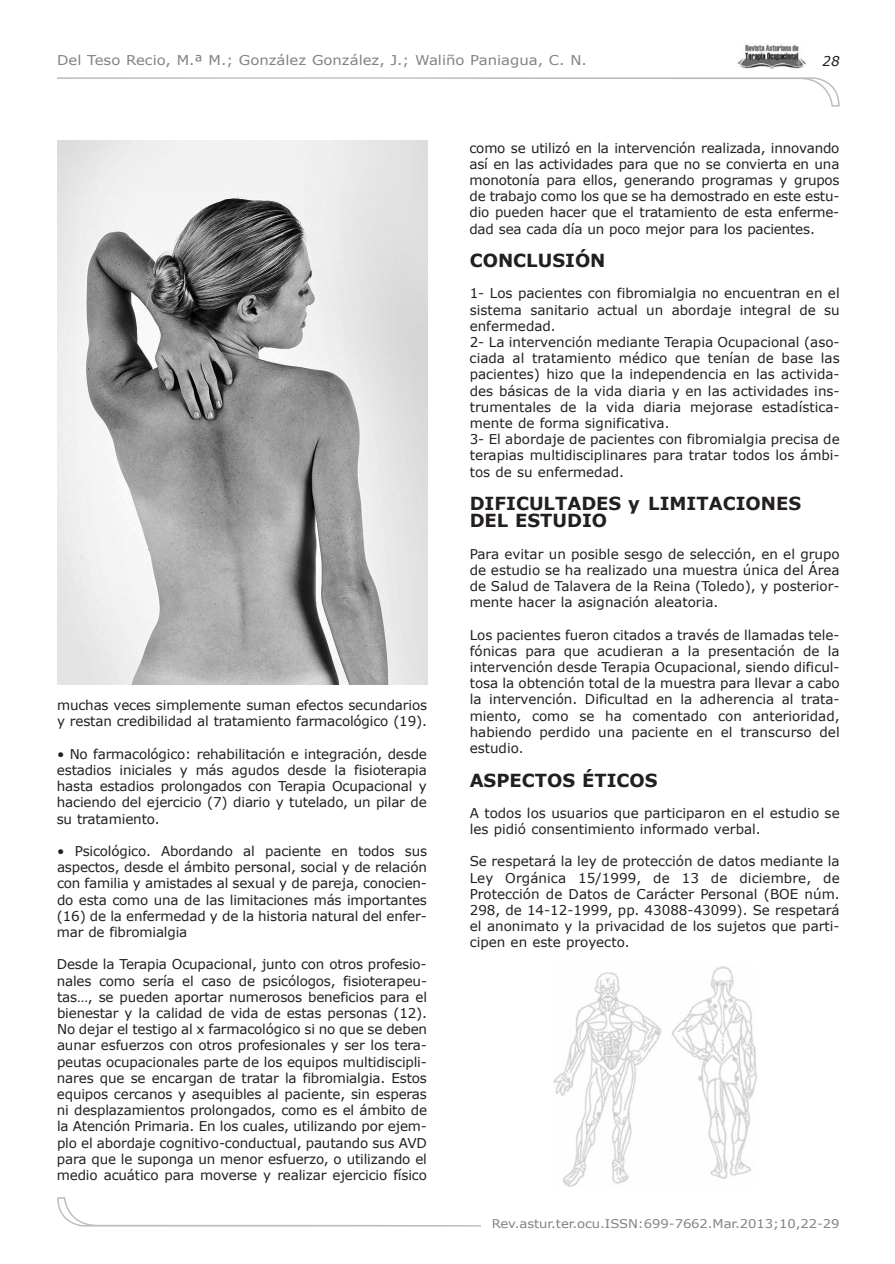
<style>
.page{position:relative;width:895px;height:1264px;background:#fff}
.page>*{position:absolute;margin:0;border:0;box-sizing:border-box;transform-origin:0 0}
.t1{font:700 18px/17.2px "Verdana";color:#231f20}
.t2{font:13.5px/16.2px "Verdana";color:#231f20;text-align:justify}
.t3{font:13.5px "Verdana";color:#808285;scale:1.1 1}
.t4{font:italic 13.5px "Verdana";color:#231f20}
.t5{font:12px "Verdana";letter-spacing:-.005em;color:#808285;scale:1.1 1}
</style>
<div class="page">
<svg style="left:57px;top:77px;width:782px;height:30px"></svg>
<img style="left:738px;top:44px;width:68px;height:25px">
<svg style="left:57px;top:1197px;width:424px;height:29px"></svg>
<img style="left:57px;top:141px;width:370px;height:543px">
<img style="left:553px;top:966px;width:204px;height:221px">
<p class="t3" style="left:57px;top:51px;width:483px">Del Teso Recio, M.ª M.; González González, J.; Waliño Paniagua, C. N.</p>
<p class="t4" style="left:822px;top:53px;width:19px">28</p>
<p class="t2" style="left:57px;top:697px;width:371px">muchas veces simplemente suman efectos secundarios y restan credibilidad al tratamiento farmacológico (19).</p>
<p class="t2" style="left:57px;top:745px;width:372px">• No farmacológico: rehabilitación e integración, desde estadios iniciales y más agudos desde la fisioterapia hasta estadios prolongados con Terapia Ocupacional y haciendo del ejercicio (7) diario y tutelado, un pilar de su tratamiento.</p>
<p class="t2" style="left:57px;top:842px;width:372px">• Psicológico. Abordando al paciente en todos sus aspectos, desde el ámbito personal, social y de relación con familia y amistades al sexual y de pareja, conocien&shy;do esta como una de las limitaciones más importantes (16) de la enfermedad y de la historia natural del enfer&shy;mar de fibromialgia</p>
<p class="t2" style="left:57px;top:956px;width:372px">Desde la Terapia Ocupacional, junto con otros profesio&shy;nales como sería el caso de psicólogos, fisioterapeu&shy;tas…, se pueden aportar numerosos beneficios para el bienestar y la calidad de vida de estas personas (12).<br>No dejar el testigo al x farmacológico si no que se deben aunar esfuerzos con otros profesionales y ser los tera&shy;peutas ocupacionales parte de los equipos multidiscipli&shy;nares que se encargan de tratar la fibromialgia. Estos equipos cercanos y asequibles al paciente, sin esperas ni desplazamientos prolongados, como es el ámbito de la Atención Primaria. En los cuales, utilizando por ejem&shy;plo el abordaje cognitivo-conductual, pautando sus AVD para que le suponga un menor esfuerzo, o utilizando el medio acuático para moverse y realizar ejercicio físico</p>
<p class="t2" style="left:469px;top:139px;width:372px">como se utilizó en la intervención realizada, innovando así en las actividades para que no se convierta en una monotonía para ellos, generando programas y grupos de trabajo como los que se ha demostrado en este estu&shy;dio pueden hacer que el tratamiento de esta enferme&shy;dad sea cada día un poco mejor para los pacientes.</p>
<h1 class="t1" style="left:470px;top:251px;width:137px">CONCLUSIÓN</h1>
<p class="t2" style="left:470px;top:285px;width:371px;text-align:left">1- Los pacientes con fibromialgia no encuentran en el sistema sanitario actual un abordaje integral de su enfermedad.<br>2- La intervención mediante Terapia Ocupacional (aso&shy;ciada al tratamiento médico que tenían de base las pacientes) hizo que la independencia en las activida&shy;des básicas de la vida diaria y en las actividades ins&shy;trumentales de la vida diaria mejorase estadística&shy;mente de forma significativa.<br>3- El abordaje de pacientes con fibromialgia precisa de terapias multidisciplinares para tratar todos los ámbi&shy;tos de su enfermedad.</p>
<h1 class="t1" style="left:470px;top:494px;width:333px">DIFICULTADES y LIMITACIONES<br>DEL ESTUDIO</h1>
<p class="t2" style="left:470px;top:545px;width:371px">Para evitar un posible sesgo de selección, en el grupo de estudio se ha realizado una muestra única del Área de Salud de Talavera de la Reina (Toledo), y posterior&shy;mente hacer la asignación aleatoria.</p>
<p class="t2" style="left:470px;top:626px;width:371px">Los pacientes fueron citados a través de llamadas tele&shy;fónicas para que acudieran a la presentación de la intervención desde Terapia Ocupacional, siendo dificul&shy;tosa la obtención total de la muestra para llevar a cabo la intervención. Dificultad en la adherencia al trata&shy;miento, como se ha comentado con anterioridad, habiendo perdido una paciente en el transcurso del estudio.</p>
<h1 class="t1" style="left:470px;top:771px;width:189px">ASPECTOS ÉTICOS</h1>
<p class="t2" style="left:470px;top:804px;width:371px">A todos los usuarios que participaron en el estudio se les pidió consentimiento informado verbal.</p>
<p class="t2" style="left:470px;top:853px;width:372px">Se respetará la ley de protección de datos mediante la Ley Orgánica 15/1999, de 13 de diciembre, de Protección de Datos de Carácter Personal (BOE núm.<br>298, de 14-12-1999, pp. 43088-43099). Se respetará el anonimato y la privacidad de los sujetos que parti&shy;cipen en este proyecto.</p>
<p class="t5" style="left:492px;top:1216px;width:318px">Rev.astur.ter.ocu.ISSN:699-7662.Mar.2013;10,22-29</p>
</div>
